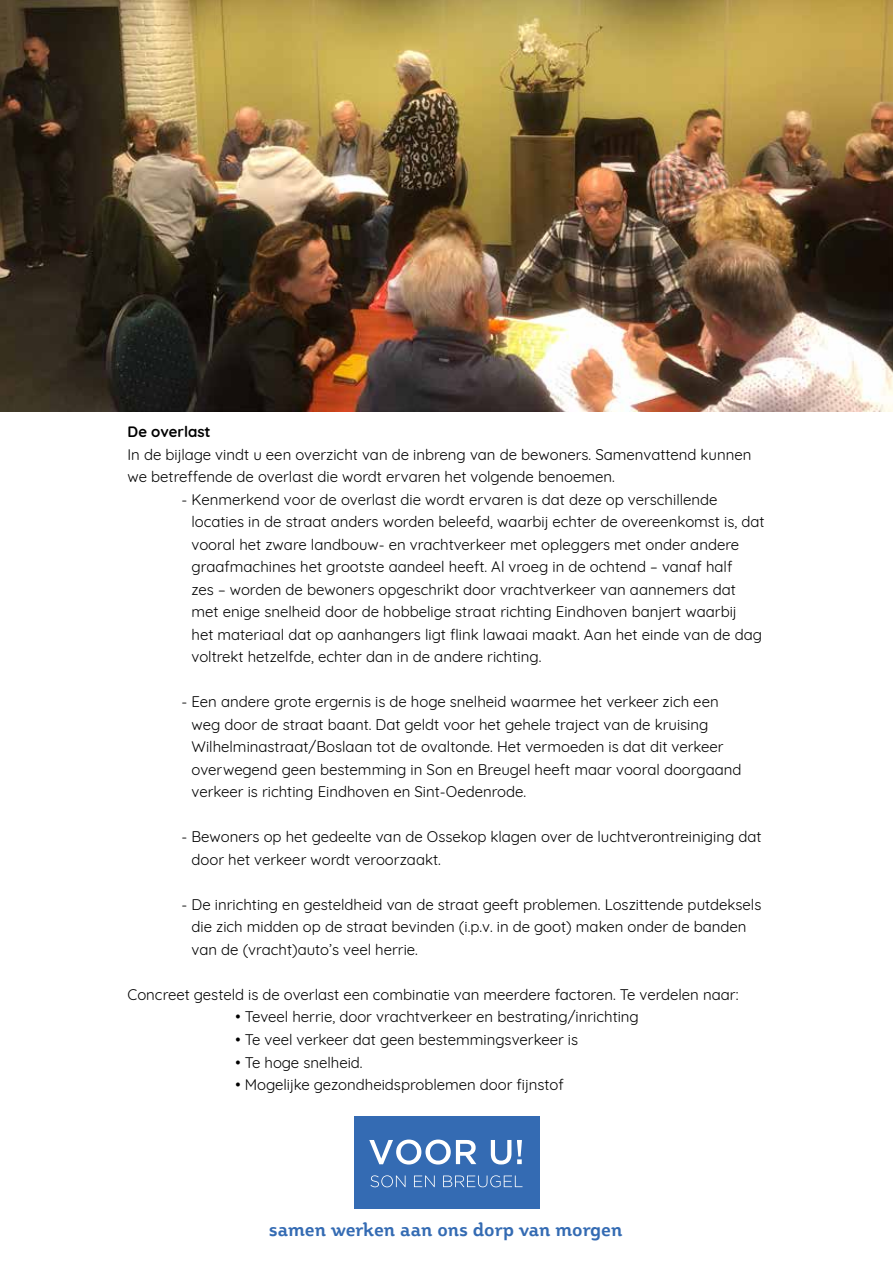
<style>
.page{position:relative;width:893px;height:1263px;background:#fff}
.page>*{position:absolute;margin:0;border:0;box-sizing:border-box;transform-origin:0 0}
.t1{font:700 18px "Plume";color:#346bb3}
.t2{font:15px/22.5px "Quicksand";color:#000}
.t3{font:700 15px "Quicksand";color:#000}
</style>
<div class="page">
<div style="left:354px;top:1116px;width:185px;height:93px;background:#346bb3"></div>
<svg style="left:370px;top:1175px;width:152px;height:12px"></svg>
<svg style="left:369px;top:1139px;width:153px;height:25px"></svg>
<img style="left:0;top:0;width:893px;height:411px">
<p class="t3" style="left:128px;top:420px;width:85px">De overlast</p>
<p class="t2" style="left:128px;top:442px;width:625px">In de bijlage vindt u een overzicht van de inbreng van de bewoners. Samenvattend kunnen we betreffende de overlast die wordt ervaren het volgende benoemen.</p>
<p class="t2" style="left:192px;top:487px;width:574px;text-indent:-10px">- Kenmerkend voor de overlast die wordt ervaren is dat deze op verschillende locaties in de straat anders worden beleefd, waarbij echter de overeenkomst is, dat vooral het zware landbouw- en vrachtverkeer met opleggers met onder andere graafmachines het grootste aandeel heeft. Al vroeg in de ochtend – vanaf half<br>zes – worden de bewoners opgeschrikt door vrachtverkeer van aannemers dat met enige snelheid door de hobbelige straat richting Eindhoven banjert waarbij<br>het materiaal dat op aanhangers ligt flink lawaai maakt. Aan het einde van de dag voltrekt hetzelfde, echter dan in de andere richting.</p>
<p class="t2" style="left:192px;top:689px;width:552px;text-indent:-10px">- Een andere grote ergernis is de hoge snelheid waarmee het verkeer zich een weg door de straat baant. Dat geldt voor het gehele traject van de kruising Wilhelminastraat/Boslaan tot de ovaltonde. Het vermoeden is dat dit verkeer overwegend geen bestemming in Son en Breugel heeft maar vooral doorgaand verkeer is richting Eindhoven en Sint-Oedenrode.</p>
<p class="t2" style="left:192px;top:824px;width:572px;text-indent:-10px">- Bewoners op het gedeelte van de Ossekop klagen over de luchtverontreiniging dat door het verkeer wordt veroorzaakt.</p>
<p class="t2" style="left:192px;top:892px;width:571px;text-indent:-10px">- De inrichting en gesteldheid van de straat geeft problemen. Loszittende putdeksels die zich midden op de straat bevinden (i.p.v. in de goot) maken onder de banden van de (vracht)auto’s veel herrie.</p>
<p class="t2" style="left:128px;top:982px;width:612px">Concreet gesteld is de overlast een combinatie van meerdere factoren. Te verdelen naar:</p>
<p class="t2" style="left:236px;top:1004px;width:405px">• Teveel herrie, door vrachtverkeer en bestrating/inrichting</p>
<p class="t2" style="left:236px;top:1027px;width:344px">• Te veel verkeer dat geen bestemmingsverkeer is</p>
<p class="t2" style="left:236px;top:1049px;width:129px">• Te hoge snelheid.</p>
<p class="t2" style="left:236px;top:1072px;width:330px">• Mogelijke gezondheidsproblemen door fijnstof</p>
<p class="t1" style="left:269px;top:1218px;width:355px">samen werken aan ons dorp van morgen</p>
</div>
